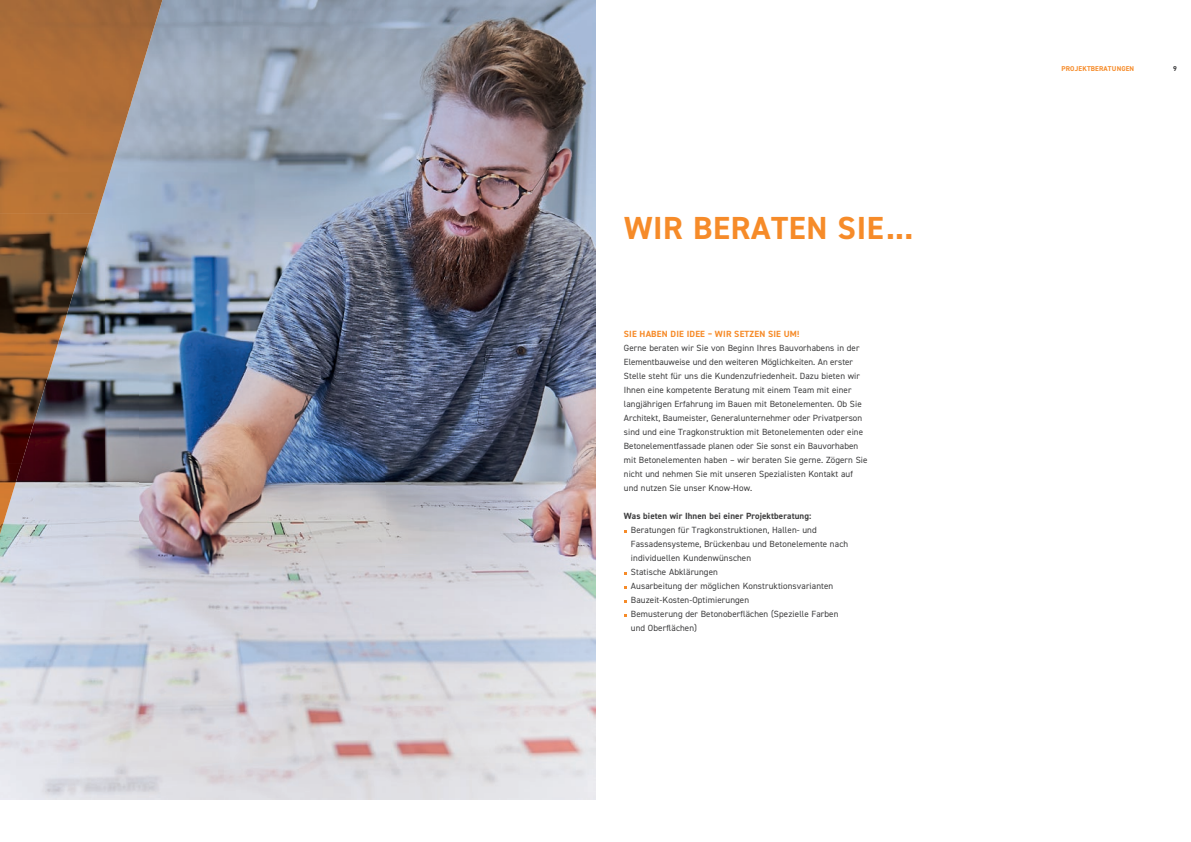
<style>
.page{position:relative;width:1191px;height:842px;background:#fff}
.page>*{position:absolute;margin:0;border:0;box-sizing:border-box;transform-origin:0 0}
.t1{font:700 32px "DIN2014";letter-spacing:.02em;color:#f68b29}
.t2{font:9px/14px "DIN2014";letter-spacing:.01em;color:#3e3e3f}
.t3{font:700 9px "DIN2014";letter-spacing:.01em;color:#3e3e3f}
.t4{font:700 9px "DIN2014";letter-spacing:.02em;color:#f68b29}
.t5{font:700 7px "DIN2014";letter-spacing:.02em;color:#f68b29}
.t6{font:700 7px "DIN2014";color:#3e3e3f}
</style>
<div class="page">
<img style="left:0;top:659px;width:595px;height:140px">
<img style="left:140px;top:0;width:455px;height:659px">
<img style="left:105px;top:107px;width:35px;height:552px">
<img style="left:70px;top:214px;width:35px;height:445px">
<img style="left:35px;top:356px;width:35px;height:303px">
<img style="left:0;top:463px;width:35px;height:196px">
<img style="left:0;top:0;width:130px;height:214px">
<img style="left:130px;top:0;width:32px;height:107px">
<img style="left:0;top:213px;width:98px;height:143px">
<img style="left:0;top:356px;width:54px;height:107px">
<img style="left:0;top:463px;width:22px;height:71px">
<h1 class="t1" style="left:624px;top:207px;width:291px">WIR BERATEN SIE...</h1>
<p class="t4" style="left:624px;top:328px;width:177px">SIE HABEN DIE IDEE WIR SETZEN SIE UM!</p>
<p class="t2" style="left:624px;top:341px;width:245px">Gerne beraten wir Sie von Beginn Ihres Bauvorhabens in der Elementbauweise und den weiteren Möglichkeiten. An erster Stelle steht für uns die Kundenzufriedenheit. Dazu bieten wir Ihnen eine kompetente Beratung mit einem Team mit einer langjährigen Erfahrung im Bauen mit Betonelementen. Ob Sie Architekt, Baumeister, Generalunternehmer oder Privatperson sind und eine Tragkonstruktion mit Betonelementen oder eine Betonelementfassade planen oder Sie sonst ein Bauvorhaben mit Betonelementen haben – wir beraten Sie gerne. Zögern Sie nicht und nehmen Sie mit unseren Spezialisten Kontakt auf und nutzen Sie unser Know-How.</p>
<p class="t3" style="left:624px;top:510px;width:189px">Was bieten wir Ihnen bei einer Projektberatung:</p>
<p class="t2" style="left:631px;top:523px;width:219px">Beratungen für Tragkonstruktionen, Hallen- und Fassadensysteme, Brückenbau und Betonelemente nach individuellen Kundenwünschen<br>Statische Abklärungen<br>Ausarbeitung der möglichen Konstruktionsvarianten Bauzeit-Kosten-Optimierungen<br>Bemusterung der Betonoberflächen (Spezielle Farben und Oberflächen)</p>
<p class="t5" style="left:1061px;top:64px;width:74px">PROJEKTBERATUNGEN</p>
<p class="t6" style="left:1173px;top:64px;width:5px">9</p>
</div>
